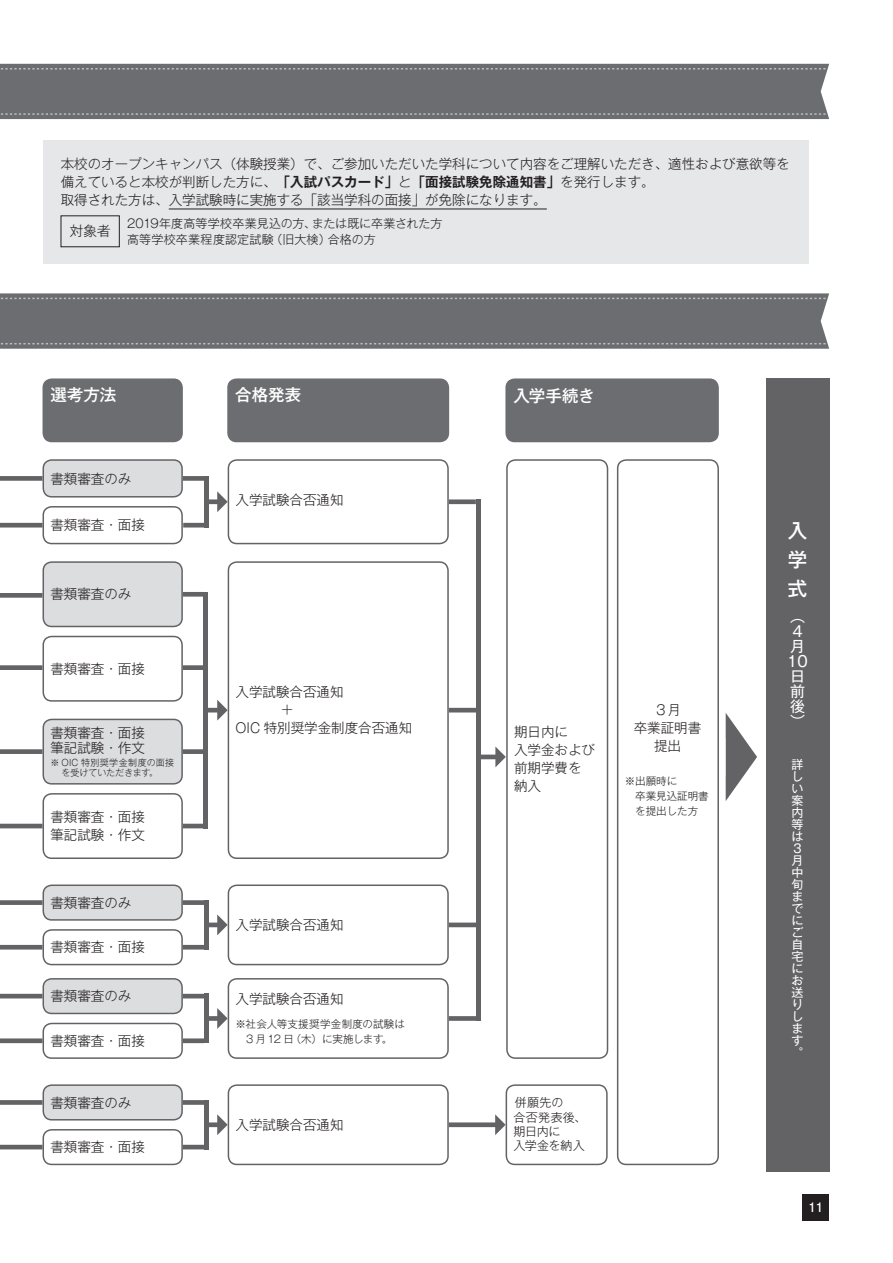
<style>
.page{position:relative;width:893px;height:1263px;background:#fff}
.page>*{position:absolute;margin:0;border:0;box-sizing:border-box;transform-origin:0 0}
.t1{font:500 19.5px/29.2px "Gothic MB101 Pro";color:#fff;text-align:justify}
.t2{font:500 16.5px "Gothic MB101 Pr 6";color:#fff}
.t3{font:15px/15px "Gothic MB101 Pro";color:#fff}
.t4{font:300 13.5px/18px "Gothic MB101 Pr 6";color:#231f20}
.t5{font:700 13.2px "Futo Go B101 Pro";color:#fff}
.t6{font:300 12px/14.2px "Gothic MB101 Pr 6";letter-spacing:.01em;color:#231f20}
.t7{font:12px/12px "Gothic MB101 Pro";color:#fff}
.t8{font:300 10.5px/15px "Gothic MB101 Pr 6";color:#231f20}
.t9{font:300 9px/10.5px "Gothic MB101 Pr 6";letter-spacing:.01em;color:#231f20;text-align:center}
.s1{font-family:"Gothic MB101 Pro De";font-weight:700}
</style>
<div class="page">
<div style="left:0;top:64px;width:829px;height:55px;background:#6c6d70"></div>
<svg style="left:0;top:68px;width:826px;height:2px;background:#898a8d"></svg>
<svg style="left:0;top:113px;width:826px;height:2px;background:#898a8d"></svg>
<svg style="left:0;top:293px;width:829px;height:56px;background:#6f7073"></svg>
<svg style="left:0;top:298px;width:826px;height:1px"></svg>
<svg style="left:0;top:343px;width:826px;height:1px"></svg>
<div style="left:44px;top:140px;width:765px;height:124px;background:#e6e7e9"></div>
<hr style="left:169px;top:209px;width:378px;height:1px;background:#231f20">
<div style="left:61px;top:216px;width:59px;height:31px;border:1px solid #231f20"></div>
<div style="left:766px;top:378px;width:63px;height:793px;background:#636366"></div>
<svg style="left:726px;top:713px;width:31px;height:88px"></svg>
<svg style="left:209px;top:491px;width:19px;height:21px"></svg>
<svg style="left:209px;top:914px;width:19px;height:21px"></svg>
<svg style="left:209px;top:1008px;width:19px;height:21px"></svg>
<svg style="left:209px;top:1114px;width:19px;height:21px"></svg>
<svg style="left:208px;top:700px;width:20px;height:21px"></svg>
<svg style="left:480px;top:746px;width:26px;height:21px"></svg>
<svg style="left:449px;top:1114px;width:57px;height:21px"></svg>
<svg style="left:449px;top:499px;width:27px;height:5px"></svg>
<svg style="left:449px;top:708px;width:27px;height:4px"></svg>
<svg style="left:449px;top:922px;width:27px;height:5px"></svg>
<svg style="left:449px;top:1016px;width:27px;height:5px"></svg>
<svg style="left:0;top:476px;width:43px;height:5px"></svg>
<svg style="left:183px;top:476px;width:21px;height:5px"></svg>
<svg style="left:183px;top:900px;width:21px;height:5px"></svg>
<svg style="left:183px;top:994px;width:21px;height:4px"></svg>
<svg style="left:183px;top:1100px;width:21px;height:5px"></svg>
<svg style="left:0;top:523px;width:43px;height:4px"></svg>
<svg style="left:183px;top:523px;width:21px;height:4px"></svg>
<svg style="left:183px;top:945px;width:21px;height:4px"></svg>
<svg style="left:183px;top:1038px;width:21px;height:5px"></svg>
<svg style="left:183px;top:1145px;width:21px;height:4px"></svg>
<svg style="left:0;top:593px;width:43px;height:5px"></svg>
<svg style="left:183px;top:592px;width:20px;height:5px"></svg>
<svg style="left:0;top:665px;width:43px;height:5px"></svg>
<svg style="left:183px;top:665px;width:20px;height:5px"></svg>
<svg style="left:0;top:749px;width:43px;height:5px"></svg>
<svg style="left:183px;top:749px;width:20px;height:5px"></svg>
<svg style="left:0;top:824px;width:43px;height:4px"></svg>
<svg style="left:183px;top:824px;width:20px;height:4px"></svg>
<svg style="left:0;top:900px;width:43px;height:5px"></svg>
<svg style="left:0;top:945px;width:43px;height:4px"></svg>
<svg style="left:0;top:994px;width:43px;height:4px"></svg>
<svg style="left:0;top:1038px;width:43px;height:5px"></svg>
<svg style="left:0;top:1100px;width:43px;height:5px"></svg>
<svg style="left:0;top:1145px;width:43px;height:4px"></svg>
<div style="left:203px;top:592px;width:5px;height:236px;background:#636366"></div>
<hr style="left:476px;top:499px;width:4px;height:522px;background:#636366">
<div style="left:204px;top:476px;width:5px;height:51px;background:#636366"></div>
<div style="left:204px;top:900px;width:5px;height:49px;background:#636366"></div>
<div style="left:204px;top:994px;width:5px;height:49px;background:#636366"></div>
<div style="left:204px;top:1100px;width:5px;height:49px;background:#636366"></div>
<div style="left:228px;top:884px;width:221px;height:81px;border:2px solid #636366;border-radius:9px"></div>
<div style="left:228px;top:978px;width:221px;height:81px;border:2px solid #636366;border-radius:9px"></div>
<div style="left:506px;top:459px;width:102px;height:600px;border:2px solid #636366;border-radius:9px"></div>
<div style="left:617px;top:459px;width:102px;height:706px;border:2px solid #636366;border-radius:9px"></div>
<div style="left:803px;top:1194px;width:26px;height:26px;background:#231f20"></div>
<div style="left:43px;top:379px;width:139px;height:62px;background:#6c6d70;border-radius:9px"></div>
<div style="left:43px;top:378px;width:140px;height:64px;border:2px solid #6c6d70;border-radius:9px"></div>
<div style="left:228px;top:379px;width:220px;height:62px;background:#6c6d70;border-radius:9px"></div>
<div style="left:227px;top:378px;width:222px;height:64px;border:2px solid #6c6d70;border-radius:9px"></div>
<div style="left:506px;top:379px;width:212px;height:62px;background:#6c6d70;border-radius:9px"></div>
<div style="left:505px;top:378px;width:214px;height:64px;border:2px solid #6c6d70;border-radius:9px"></div>
<div style="left:43px;top:460px;width:139px;height:37px;background:#dcdddf;border-radius:9px"></div>
<div style="left:43px;top:459px;width:140px;height:38px;border:2px solid #636366;border-radius:9px"></div>
<div style="left:228px;top:459px;width:221px;height:85px;border:2px solid #636366;border-radius:9px"></div>
<div style="left:228px;top:561px;width:221px;height:298px;border:2px solid #636366;border-radius:9px"></div>
<div style="left:43px;top:562px;width:139px;height:64px;background:#dcdddf;border-radius:9px"></div>
<div style="left:43px;top:561px;width:140px;height:66px;border:2px solid #636366;border-radius:9px"></div>
<div style="left:43px;top:719px;width:139px;height:65px;background:#dcdddf;border-radius:9px"></div>
<div style="left:43px;top:719px;width:140px;height:65px;border:2px solid #636366;border-radius:9px"></div>
<div style="left:43px;top:636px;width:140px;height:66px;border:2px solid #636366;border-radius:9px"></div>
<div style="left:43px;top:793px;width:140px;height:66px;border:2px solid #636366;border-radius:9px"></div>
<div style="left:43px;top:885px;width:139px;height:35px;background:#dcdddf;border-radius:9px"></div>
<div style="left:43px;top:884px;width:140px;height:37px;border:2px solid #636366;border-radius:9px"></div>
<div style="left:43px;top:979px;width:139px;height:34px;background:#dcdddf;border-radius:9px"></div>
<div style="left:43px;top:978px;width:140px;height:36px;border:2px solid #636366;border-radius:9px"></div>
<div style="left:43px;top:1085px;width:139px;height:35px;background:#dcdddf;border-radius:9px"></div>
<div style="left:43px;top:1084px;width:140px;height:36px;border:2px solid #636366;border-radius:9px"></div>
<div style="left:43px;top:506px;width:140px;height:38px;border:2px solid #636366;border-radius:9px"></div>
<div style="left:43px;top:929px;width:140px;height:36px;border:2px solid #636366;border-radius:9px"></div>
<div style="left:43px;top:1023px;width:140px;height:36px;border:2px solid #636366;border-radius:9px"></div>
<div style="left:43px;top:1129px;width:140px;height:36px;border:2px solid #636366;border-radius:9px"></div>
<div style="left:228px;top:1084px;width:221px;height:81px;border:2px solid #636366;border-radius:9px"></div>
<div style="left:506px;top:1084px;width:102px;height:81px;border:2px solid #636366;border-radius:9px"></div>
<p class="t4" style="left:61px;top:154px;width:730px">本校のオープンキャンパス（体験授業）で、ご参加いただいた学科について内容をご理解いただき、適性および意欲等を備えていると本校が判断した方に、<span class="s1">「入試パスカード」</span>と<span class="s1">「面接試験免除通知書」</span>を発行します。<br>取得された方は、入学試験時に実施する「該当学科の面接」が免除になります。</p>
<p class="t4" style="left:70px;top:221px;width:42px">対象者</p>
<p class="t6" style="left:127px;top:214px;width:317px;line-height:16.5px">2019年度高等学校卒業見込の方、または既に卒業された方高等学校卒業程度認定試験（旧大検）合格の方</p>
<p class="t2" style="left:50px;top:381px;width:68px">選考方法</p>
<p class="t2" style="left:235px;top:381px;width:67px">合格発表</p>
<p class="t2" style="left:513px;top:382px;width:83px">入学手続き</p>
<p class="t4" style="left:50px;top:468px;width:83px">書類審査のみ</p>
<p class="t4" style="left:50px;top:515px;width:96px">書類審査・面接</p>
<p class="t4" style="left:50px;top:584px;width:83px">書類審査のみ</p>
<p class="t4" style="left:50px;top:658px;width:96px">書類審査・面接</p>
<p class="t4" style="left:50px;top:724px;width:96px;line-height:15px">書類審査・面接筆記試験・作文</p>
<p class="t9" style="left:50px;top:756px;width:125px">※ OIC 特別奨学金制度の面接を受けていただきます。</p>
<p class="t4" style="left:50px;top:807px;width:96px">書類審査・面接筆記試験・作文</p>
<p class="t4" style="left:50px;top:892px;width:83px">書類審査のみ</p>
<p class="t4" style="left:50px;top:937px;width:96px">書類審査・面接</p>
<p class="t4" style="left:50px;top:986px;width:83px">書類審査のみ</p>
<p class="t4" style="left:50px;top:1031px;width:96px">書類審査・面接</p>
<p class="t4" style="left:50px;top:1092px;width:83px">書類審査のみ</p>
<p class="t4" style="left:50px;top:1137px;width:96px">書類審査・面接</p>
<p class="t4" style="left:236px;top:489px;width:109px">入学試験合否通知</p>
<p class="t4" style="left:236px;top:682px;width:109px">入学試験合否通知</p>
<p class="t4" style="left:236px;top:718px;width:178px">OIC 特別奨学金制度合否通知</p>
<p class="t4" style="left:236px;top:915px;width:109px">入学試験合否通知</p>
<p class="t4" style="left:236px;top:989px;width:109px">入学試験合否通知</p>
<p class="t8" style="left:236px;top:1016px;width:171px">※社会人等支援奨学金制度の試験は　3 月 12 日（木）に実施します。</p>
<p class="t4" style="left:236px;top:1115px;width:109px">入学試験合否通知</p>
<p class="t4" style="left:514px;top:722px;width:82px">期日内に<br>入学金および前期学費を納入</p>
<p class="t4" style="left:634px;top:700px;width:69px;text-align:center">３月<br>卒業証明書提出</p>
<p class="t8" style="left:635px;top:772px;width:75px;text-indent:-10px">※出願時に<br>卒業見込証明書を提出した方</p>
<p class="t6" style="left:513px;top:1094px;width:74px">併願先の<br>合否発表後、期日内に<br>入学金を納入</p>
<h1 class="t1" style="left:788px;top:513px;width:21px">入学式</h1>
<p class="t3" style="left:787px;top:606px;width:22px">（<br>４月<br>10日前後）</p>
<p class="t7" style="left:791px;top:757px;width:13px">詳しい案内等は<br>３月中旬までにご自宅にお送りします。</p>
<p class="t5" style="left:809px;top:1196px;width:16px">11</p>
</div>
